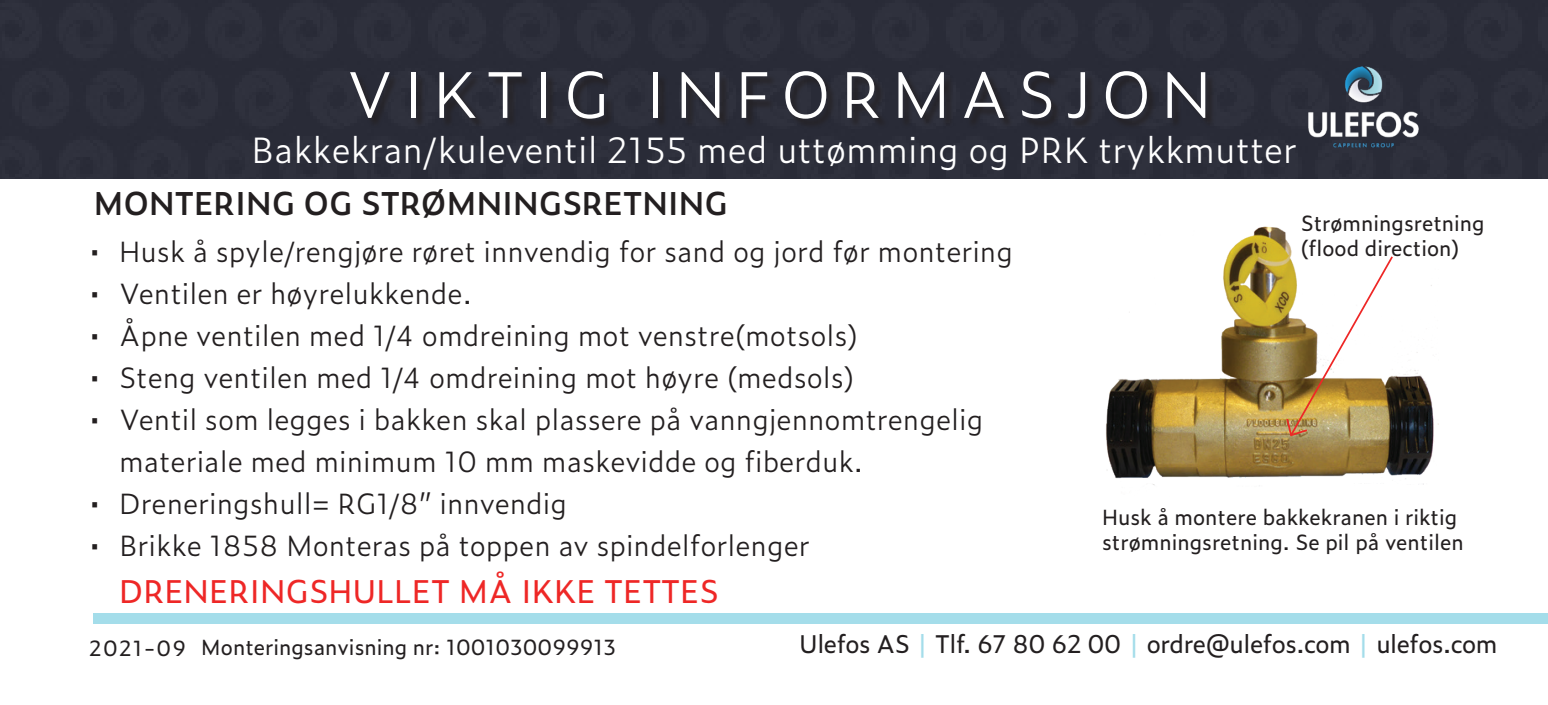
<style>
.page{position:relative;width:1548px;height:705px;background:#fff}
.page>*{position:absolute;margin:0;border:0;box-sizing:border-box;transform-origin:0 0}
.t1{font:300 63px "Zeitung Pro";letter-spacing:.14em;color:#fff}
.t2{font:300 35px "Zeitung Pro";color:#fff}
.t3{font:31.5px "Zeitung Pro";color:#ee2726}
.t4{font:600 31.5px "Zeitung Pro";color:#231f20}
.t5{font:300 28px/42px "Zeitung Pro";color:#231f20}
.t6{font:24.5px "Zeitung Pro";letter-spacing:-.02em;color:#231f20}
.t7{font:21px/25.2px "Zeitung Pro";color:#231f20}
.s1{color:#a4ddea}
</style>
<div class="page">
<div style="left:0;top:0;width:1548px;height:178px;background:#2b2d39"></div>
<div style="left:93px;top:613px;width:1455px;height:10px;background:#a4ddea"></div>
<div style="left:352px;top:74px;width:864px;height:55px;background:#2a2b37"></div>
<img style="left:1255px;top:53px;width:216px;height:110px">
<img style="left:1106px;top:225px;width:333px;height:260px">
<svg style="left:1285px;top:254px;width:109px;height:183px"></svg>
<h1 class="t1" style="left:346px;top:47px;width:867px">VIKTIG INFORMASJON</h1>
<p class="t2" style="left:251px;top:124px;width:1047px">Bakkekran/kuleventil 2155 med uttømming og PRK trykkmutter</p>
<p class="t4" style="left:93px;top:179px;width:636px">MONTERING OG STRØMNINGSRETNING</p>
<p class="t7" style="left:1301px;top:210px;width:185px">Strømningsretning (flood direction)</p>
<p class="t5" style="left:89px;top:230px;width:925px">• Husk å spyle/rengjøre røret innvendig for sand og jord før montering</p>
<p class="t5" style="left:89px;top:272px;width:384px">• Ventilen er høyrelukkende.</p>
<p class="t5" style="left:89px;top:314px;width:770px">• Åpne ventilen med 1/4 omdreining mot venstre(motsols)</p>
<p class="t5" style="left:89px;top:356px;width:766px">• Steng ventilen med 1/4 omdreining mot høyre (medsols)</p>
<p class="t5" style="left:119px;top:398px;width:866px;text-indent:-30px">• Ventil som legges i bakken skal plassere på vanngjennomtrengelig materiale med minimum 10 mm maskevidde og fiberduk.</p>
<p class="t5" style="left:89px;top:482px;width:479px">• Dreneringshull= RG1/8” innvendig</p>
<p class="t5" style="left:89px;top:524px;width:722px">• Brikke 1858 Monteras på toppen av spindelforlenger</p>
<p class="t3" style="left:119px;top:567px;width:601px">DRENERINGSHULLET MÅ IKKE TETTES</p>
<p class="t7" style="left:201px;top:633px;width:417px">Monteringsanvisning nr: 1001030099913</p>
<p class="t7" style="left:1102px;top:503px;width:363px">Husk å montere bakkekranen i riktig strømningsretning. Se pil på ventilen</p>
<p class="t6" style="left:799px;top:625px;width:700px">Ulefos AS <span class="s1">|</span> Tlf. 67 80 62 00 <span class="s1">|</span> ordre@ulefos.com <span class="s1">|</span> ulefos.com</p>
<p class="t7" style="left:89px;top:634px;width:98px">2021-09</p>
</div>
